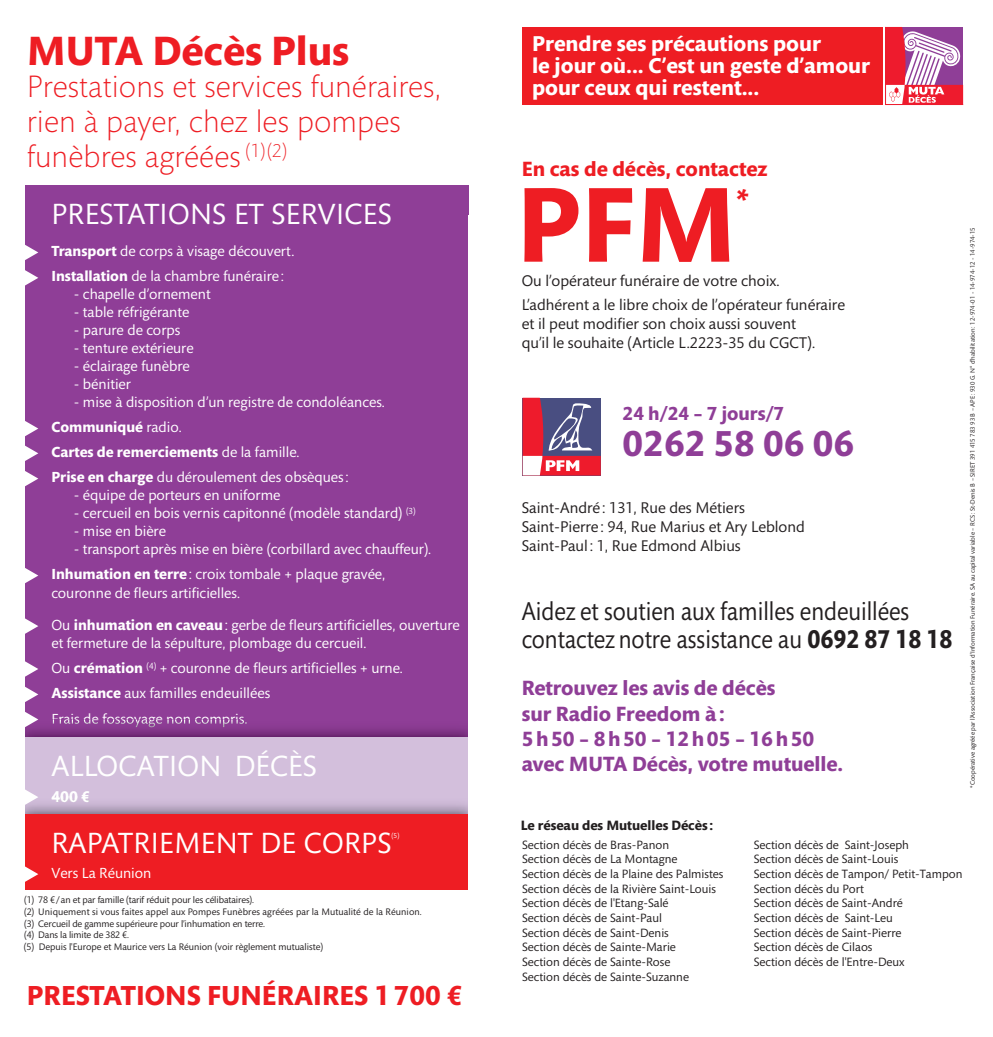
<style>
.page{position:relative;width:993px;height:1037px;background:#fff}
.page>*{position:absolute;margin:0;border:0;box-sizing:border-box;transform-origin:0 0}
.t1{font:700 108.5px "Mundo Sans Std";color:#ee1d23}
.t2{font:700 41.65px "Mundo Sans Std";color:#ee1d23}
.t3{font:700 36.75px "Mundo Sans Std";letter-spacing:.005em;color:#8f3e97}
.t4{font:700 32.73px "Mundo Sans Std";color:#ee1d23}
.t5{font:300 31.5px/35px "Mundo Sans Std";letter-spacing:.005em;color:#ee1d23}
.t6{font:29.75px "Mundo Sans Std";letter-spacing:.01em;color:#fff}
.t7{font:700 28px "Mundo Sans Std";color:#ee1d23}
.t8{font:26.25px/27.7px "Mundo Sans Std";color:#231f20;scale:.89 1}
.t9{font:700 21.88px/21.9px "Mundo Sans Std";color:#fff}
.t10{font:700 21px/25.2px "Mundo Sans Std";color:#8f3e97}
.t11{font:700 21px "Mundo Sans Std";color:#ee1d23}
.t12{font:700 19.25px "Mundo Sans Std";color:#8f3e97}
.t13{font:15.75px/18.9px "Mundo Sans Std";color:#231f20}
.t14{font:700 15.75px "Mundo Sans Std";color:#fff}
.t15{font:14.88px/25.4px "Mundo Sans Std";color:#fff}
.t16{font:700 13.83px "Mundo Sans Std";color:#231f20}
.t17{font:12.25px/14.7px "Mundo Sans Std";color:#231f20}
.t18{font:9.62px/11.7px "Mundo Sans Std";color:#231f20}
.t19{font:7.17px "Mundo Sans Std";color:#fff}
.t20{font:6.65px "Mundo Sans Std";color:#231f20}
.s1{font-weight:700}
</style>
<div class="page">
<div style="left:24px;top:185px;width:444px;height:551px;background:#8f3e97"></div>
<img style="left:24px;top:719px;width:444px;height:17px">
<img style="left:141px;top:719px;width:103px;height:8px">
<div style="left:24px;top:736px;width:444px;height:77px;background:#d3bfdc"></div>
<img style="left:24px;top:796px;width:444px;height:17px">
<img style="left:52px;top:796px;width:25px;height:5px">
<svg style="left:82px;top:796px;width:7px;height:5px"></svg>
<div style="left:24px;top:813px;width:444px;height:77px;background:#ee1d23"></div>
<svg style="left:24px;top:241px;width:14px;height:48px"></svg>
<svg style="left:24px;top:563px;width:14px;height:24px"></svg>
<svg style="left:24px;top:614px;width:14px;height:23px"></svg>
<div style="left:521px;top:27px;width:361px;height:78px;background:#ee1d23"></div>
<svg style="left:24px;top:417px;width:14px;height:73px"></svg>
<svg style="left:24px;top:785px;width:14px;height:23px"></svg>
<svg style="left:24px;top:862px;width:14px;height:23px"></svg>
<svg style="left:24px;top:657px;width:14px;height:74px"></svg>
<svg style="left:522px;top:397px;width:78px;height:78px;background:#a15d7b"></svg>
<svg style="left:885px;top:27px;width:78px;height:78px"></svg>
<h2 class="t2" style="left:27px;top:28px;width:324px">MUTA Décès Plus</h2>
<h3 class="t5" style="left:27px;top:70px;width:415px">Prestations et services funéraires, rien à payer, chez les pompes funèbres agréées <sup>(1)(2)</sup></h3>
<h3 class="t6" style="left:51px;top:198px;width:342px">PRESTATIONS ET SERVICES</h3>
<p class="t15" style="left:51px;top:239px;width:244px"><span class="s1">Transport</span> de corps à visage découvert.<br><span class="s1">Installation</span> de la chambre funéraire :</p>
<p class="t15" style="left:74px;top:282px;width:138px">- chapelle d’ornement</p>
<p class="t15" style="left:74px;top:300px;width:117px">- table réfrigérante</p>
<p class="t15" style="left:74px;top:318px;width:108px">- parure de corps</p>
<p class="t15" style="left:74px;top:335px;width:121px">- tenture extérieure</p>
<p class="t15" style="left:74px;top:353px;width:117px">- éclairage funèbre</p>
<p class="t15" style="left:74px;top:371px;width:59px">- bénitier</p>
<p class="t15" style="left:51px;top:389px;width:335px;text-indent:22px">- mise à disposition d’un registre de condoléances.<br><span class="s1">Communiqué</span> radio.<br><span class="s1">Cartes de remerciements</span> de la famille.<br><span class="s1">Prise en charge</span> du déroulement des obsèques:</p>
<p class="t15" style="left:74px;top:483px;width:208px">- équipe de porteurs en uniforme</p>
<p class="t15" style="left:74px;top:501px;width:343px">- cercueil en bois vernis capitonné (modèle standard) <sup>(3)</sup></p>
<p class="t15" style="left:74px;top:518px;width:94px">- mise en bière</p>
<p class="t15" style="left:51px;top:536px;width:381px;text-indent:22px">- transport après mise en bière (corbillard avec chauffeur).<br><span class="s1">Inhumation en terre</span>: croix tombale + plaque gravée,</p>
<p class="t15" style="left:51px;top:576px;width:410px;line-height:32.4px">couronne de fleurs artificielles.<br>Ou <span class="s1">inhumation en caveau</span>: gerbe de fleurs artificielles, ouverture</p>
<p class="t15" style="left:51px;top:630px;width:353px">et fermeture de la sépulture, plombage du cercueil.<br>Ou <span class="s1">crémation</span> <sup>(4)</sup> + couronne de fleurs artificielles + urne.<br><span class="s1">Assistance</span> aux familles endeuillées<br>Frais de fossoyage non compris.</p>
<h3 class="t6" style="left:51px;top:750px;width:267px">ALLOCATION DÉCÈS</h3>
<p class="t14" style="left:51px;top:787px;width:40px">400 €</p>
<h3 class="t6" style="left:51px;top:827px;width:341px">RAPATRIEMENT DE CORPS</h3>
<p class="t19" style="left:391px;top:832px;width:9px">(5)</p>
<p class="t15" style="left:51px;top:860px;width:101px">Vers La Réunion</p>
<p class="t18" style="left:24px;top:894px;width:231px">(1) 78 €/an et par famille (tarif réduit pour les célibataires).</p>
<p class="t18" style="left:24px;top:940px;width:301px">(5) Depuis l'Europe et Maurice vers La Réunion (voir règlement mutualiste)</p>
<p class="t18" style="left:24px;top:905px;width:399px">(2) Uniquement si vous faites appel aux Pompes Funèbres agréées par la Mutualité de la Réunion. (3) Cercueil de gamme supérieure pour l’inhumation en terre.<br>(4) Dans la limite de 382 €.</p>
<h3 class="t7" style="left:27px;top:979px;width:437px">PRESTATIONS FUNÉRAIRES 1700 €</h3>
<h3 class="t9" style="left:532px;top:34px;width:339px">Prendre ses précautions pour<br>le jour où... C’est un geste d’amour pour ceux qui restent...</h3>
<h3 class="t11" style="left:521px;top:157px;width:247px">En cas de décès, contactez</h3>
<h1 class="t1" style="left:516px;top:165px;width:221px">PFM</h1>
<h3 class="t4" style="left:736px;top:182px;width:14px">*</h3>
<p class="t13" style="left:521px;top:272px;width:259px">Ou l’opérateur funéraire de votre choix.</p>
<p class="t13" style="left:521px;top:296px;width:325px">L’adhérent a le libre choix de l’opérateur funéraire et il peut modifier son choix aussi souvent<br>qu’il le souhaite (Article L.2223-35 du CGCT).</p>
<p class="t12" style="left:622px;top:403px;width:163px">24 h/24 – 7 jours/7</p>
<h3 class="t3" style="left:622px;top:423px;width:233px">0262 58 06 06</h3>
<p class="t13" style="left:521px;top:498px;width:284px">Saint-André : 131, Rue des Métiers<br>Saint-Pierre : 94, Rue Marius et Ary Leblond<br>Saint-Paul : 1, Rue Edmond Albius</p>
<h3 class="t8" style="left:521px;top:598px;width:485px">Aidez et soutien aux familles endeuillées contactez notre assistance au <span class="s1">0692 87 18 18</span></h3>
<h3 class="t10" style="left:521px;top:676px;width:323px">Retrouvez les avis de décès<br>sur Radio Freedom à:<br>5h50–8h50–12h05–16h50 avec MUTA Décès, votre mutuelle.</h3>
<p class="t20" style="left:968px;top:787px;width:562px;rotate:-90deg">*Coopérative agréée par l’Association Française d’Information Funéraire. SA au capital variable – RCS : St-Denis B – SIRET 391 415 783 93 B – APE : 930 G. N° d’habilitation: 12-974-01 - 14-974-12 - 14-974-15</p>
<p class="t16" style="left:520px;top:817px;width:194px">Le réseau des Mutuelles Décès :</p>
<p class="t17" style="left:522px;top:837px;width:203px">Section décès de Bras-Panon<br>Section décès de La Montagne<br>Section décès de la Plaine des Palmistes<br>Section décès de la Rivière Saint-Louis<br>Section décès de l'Etang-Salé<br>Section décès de Saint-Paul<br>Section décès de Saint-Denis<br>Section décès de Sainte-Marie<br>Section décès de Sainte-Rose<br>Section décès de Sainte-Suzanne</p>
<p class="t17" style="left:753px;top:837px;width:210px">Section décès de Saint-Joseph<br>Section décès de Saint-Louis<br>Section décès de Tampon/ Petit-Tampon<br>Section décès du Port<br>Section décès de Saint-André<br>Section décès de Saint-Leu<br>Section décès de Saint-Pierre<br>Section décès de Cilaos<br>Section décès de l'Entre-Deux</p>
</div>
